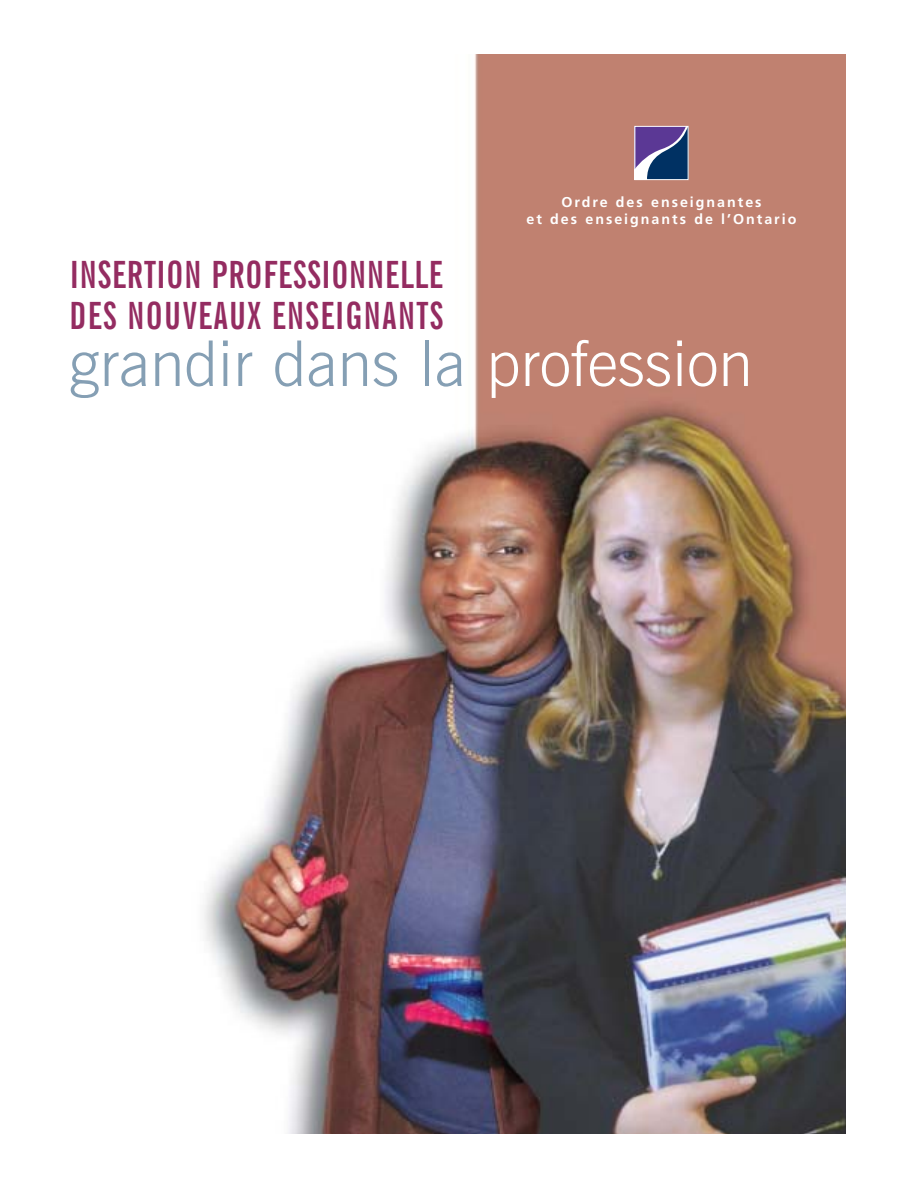
<style>
.page{position:relative;width:918px;height:1188px;background:#fff}
.page>*{position:absolute;margin:0;border:0;box-sizing:border-box;transform-origin:0 0}
.t1{font:300 63px "News Gothic BT";color:#859fb4}
.t2{font:700 extra-condensed 37.5px/40.5px "News Gothic BT";letter-spacing:.025em;color:#942c61}
.t3{font:700 14.25px/17.1px "Frutiger";letter-spacing:.14em;color:#fff;text-align:center}
.s1{color:#fff}
</style>
<div class="page">
<img style="left:204px;top:54px;width:642px;height:1080px">
<svg style="left:636px;top:128px;width:50px;height:50px;background:#4c528f"></svg>
<div style="left:634px;top:126px;width:54px;height:54px;border:1px solid #fff"></div>
<h2 class="t2" style="left:70px;top:259px;width:375px">INSERTION PROFESSIONNELLE<br>DES NOUVEAUX ENSEIGNANTS</h2>
<p class="t3" style="left:527px;top:195px;width:271px">Ordre des enseignantes<br>et des enseignants de l’Ontario</p>
<h1 class="t1" style="left:69px;top:341px;width:685px">grandir dans la <span class="s1">profession</span></h1>
</div>
